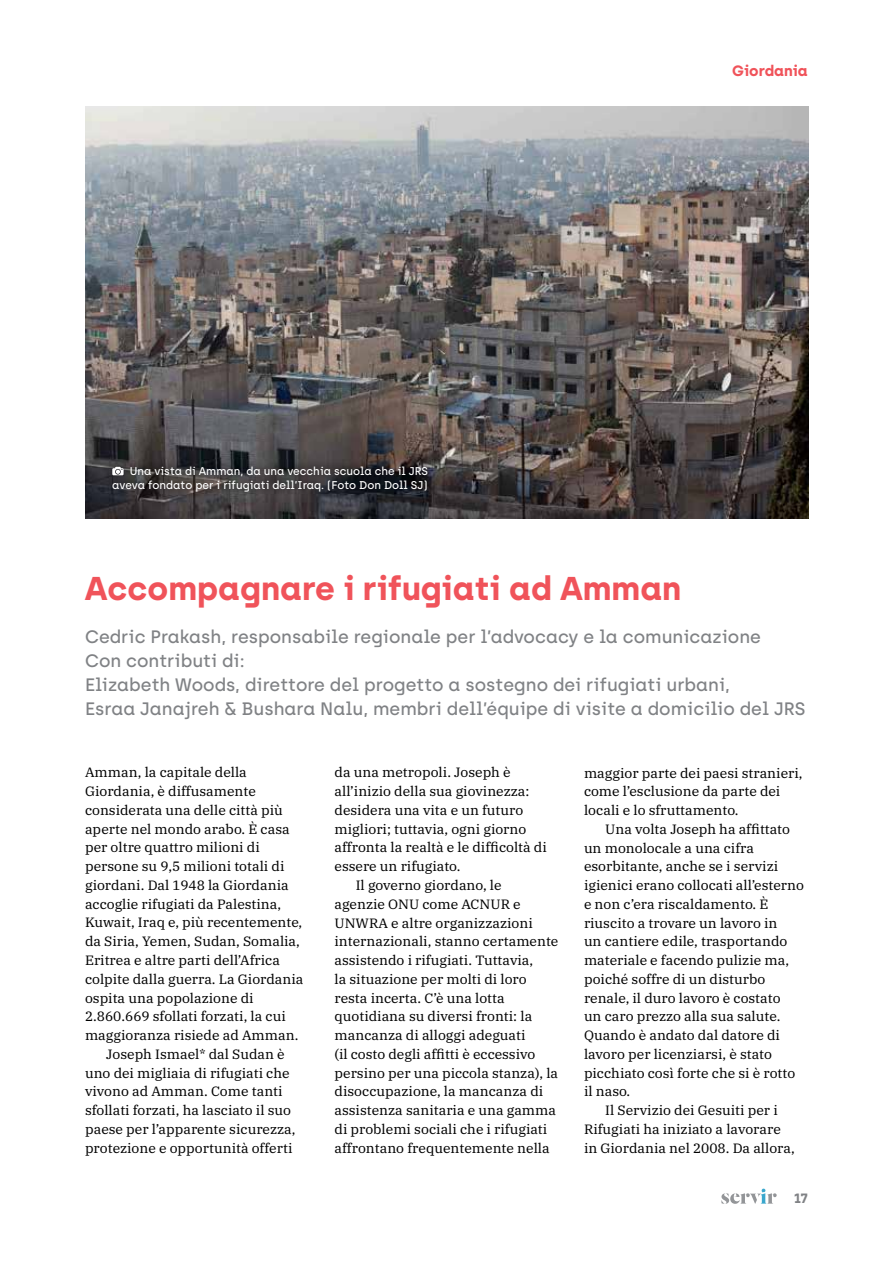
<style>
.page{position:relative;width:893px;height:1263px;background:#fff}
.page>*{position:absolute;margin:0;border:0;box-sizing:border-box;transform-origin:0 0}
.t1{font:700 33px "Archia";color:#f0535a}
.t2{font:500 18px/24px "Archia";color:#808285}
.t3{font:700 15px "Archia";color:#f0535a}
.t4{font:13.5px/18.8px "IBM Plex Serif";color:#000}
.t5{font:700 13.5px "Archia";color:#808285}
.t6{font:500 11.25px/13.5px "Archia";color:#fff;text-align:right}
</style>
<div class="page">
<svg style="left:721px;top:1189px;width:56px;height:15px"></svg>
<img style="left:85px;top:106px;width:723px;height:413px">
<div style="left:104px;top:459px;width:331px;height:40px;background:#000;opacity:.82"></div>
<svg style="left:112px;top:467px;width:12px;height:8px"></svg>
<p class="t6" style="left:112px;top:464px;width:317px">Una vista di Amman, da una vecchia scuola che il JRS aveva fondato per i rifugiati dell’Iraq. (Foto Don Doll SJ)</p>
<p class="t3" style="left:732px;top:62px;width:77px">Giordania</p>
<h1 class="t1" style="left:85px;top:568px;width:598px">Accompagnare i rifugiati ad Amman</h1>
<p class="t2" style="left:85px;top:625px;width:722px">Cedric Prakash, responsabile regionale per l’advocacy e la comunicazione<br>Con contributi di:<br>Elizabeth Woods, direttore del progetto a sostegno dei rifugiati urbani,<br>Esraa Janajreh &amp; Bushara Nalu, membri dell’équipe di visite a domicilio del JRS</p>
<p class="t4" style="left:85px;top:762px;width:163px">Amman, la capitale della</p>
<p class="t4" style="left:85px;top:781px;width:172px">Giordania, è diffusamente</p>
<p class="t4" style="left:85px;top:800px;width:199px">considerata una delle città più</p>
<p class="t4" style="left:85px;top:818px;width:206px">aperte nel mondo arabo. È casa</p>
<p class="t4" style="left:85px;top:837px;width:176px">per oltre quattro milioni di</p>
<p class="t4" style="left:85px;top:856px;width:201px">persone su 9,5 milioni totali di</p>
<p class="t4" style="left:85px;top:875px;width:205px">giordani. Dal 1948 la Giordania</p>
<p class="t4" style="left:85px;top:893px;width:198px">accoglie rifugiati da Palestina,</p>
<p class="t4" style="left:85px;top:912px;width:219px">Kuwait, Iraq e, più recentemente,</p>
<p class="t4" style="left:85px;top:931px;width:216px">da Siria, Yemen, Sudan, Somalia,</p>
<p class="t4" style="left:85px;top:950px;width:197px">Eritrea e altre parti dell’Africa</p>
<p class="t4" style="left:85px;top:968px;width:220px">colpite dalla guerra. La Giordania</p>
<p class="t4" style="left:85px;top:987px;width:170px">ospita una popolazione di</p>
<p class="t4" style="left:85px;top:1006px;width:202px">2.860.669 sfollati forzati, la cui</p>
<p class="t4" style="left:85px;top:1025px;width:215px">maggioranza risiede ad Amman.</p>
<p class="t4" style="left:106px;top:1043px;width:180px">Joseph Ismael* dal Sudan è</p>
<p class="t4" style="left:85px;top:1062px;width:206px">uno dei migliaia di rifugiati che</p>
<p class="t4" style="left:85px;top:1081px;width:199px">vivono ad Amman. Come tanti</p>
<p class="t4" style="left:85px;top:1100px;width:208px">sfollati forzati, ha lasciato il suo</p>
<p class="t4" style="left:85px;top:1118px;width:212px">paese per l’apparente sicurezza,</p>
<p class="t4" style="left:85px;top:1137px;width:209px">protezione e opportunità offerti</p>
<p class="t4" style="left:334px;top:762px;width:178px">da una metropoli. Joseph è</p>
<p class="t4" style="left:334px;top:781px;width:196px">all’inizio della sua giovinezza:</p>
<p class="t4" style="left:334px;top:800px;width:190px">desidera una vita e un futuro</p>
<p class="t4" style="left:334px;top:818px;width:193px">migliori; tuttavia, ogni giorno</p>
<p class="t4" style="left:334px;top:837px;width:214px">affronta la realtà e le difficoltà di</p>
<p class="t4" style="left:334px;top:856px;width:127px">essere un rifugiato.</p>
<p class="t4" style="left:356px;top:875px;width:147px">Il governo giordano, le</p>
<p class="t4" style="left:334px;top:893px;width:188px">agenzie ONU come ACNUR e</p>
<p class="t4" style="left:334px;top:912px;width:200px">UNWRA e altre organizzazioni</p>
<p class="t4" style="left:334px;top:931px;width:225px">internazionali, stanno certamente</p>
<p class="t4" style="left:334px;top:950px;width:200px">assistendo i rifugiati. Tuttavia,</p>
<p class="t4" style="left:334px;top:968px;width:194px">la situazione per molti di loro</p>
<p class="t4" style="left:334px;top:987px;width:172px">resta incerta. C’è una lotta</p>
<p class="t4" style="left:334px;top:1006px;width:199px">quotidiana su diversi fronti: la</p>
<p class="t4" style="left:334px;top:1025px;width:192px">mancanza di alloggi adeguati</p>
<p class="t4" style="left:334px;top:1043px;width:202px">(il costo degli affitti è eccessivo</p>
<p class="t4" style="left:334px;top:1062px;width:225px">persino per una piccola stanza), la</p>
<p class="t4" style="left:334px;top:1081px;width:210px">disoccupazione, la mancanza di</p>
<p class="t4" style="left:334px;top:1100px;width:223px">assistenza sanitaria e una gamma</p>
<p class="t4" style="left:334px;top:1118px;width:214px">di problemi sociali che i rifugiati</p>
<p class="t4" style="left:334px;top:1137px;width:217px">affrontano frequentemente nella</p>
<p class="t4" style="left:584px;top:762px;width:220px">maggior parte dei paesi stranieri, come l’esclusione da parte dei locali e lo sfruttamento.</p>
<p class="t4" style="left:605px;top:818px;width:186px">Una volta Joseph ha affittato</p>
<p class="t4" style="left:584px;top:837px;width:172px">un monolocale a una cifra</p>
<p class="t4" style="left:584px;top:856px;width:196px">esorbitante, anche se i servizi</p>
<p class="t4" style="left:584px;top:875px;width:221px">igienici erano collocati all’esterno</p>
<p class="t4" style="left:584px;top:893px;width:186px">e non c’era riscaldamento. È</p>
<p class="t4" style="left:584px;top:912px;width:195px">riuscito a trovare un lavoro in</p>
<p class="t4" style="left:584px;top:931px;width:205px">un cantiere edile, trasportando</p>
<p class="t4" style="left:584px;top:950px;width:207px">materiale e facendo pulizie ma,</p>
<p class="t4" style="left:584px;top:968px;width:183px">poiché soffre di un disturbo</p>
<p class="t4" style="left:584px;top:987px;width:198px">renale, il duro lavoro è costato</p>
<p class="t4" style="left:584px;top:1006px;width:198px">un caro prezzo alla sua salute.</p>
<p class="t4" style="left:584px;top:1025px;width:197px">Quando è andato dal datore di</p>
<p class="t4" style="left:584px;top:1043px;width:190px">lavoro per licenziarsi, è stato</p>
<p class="t4" style="left:584px;top:1062px;width:213px">picchiato così forte che si è rotto</p>
<p class="t4" style="left:584px;top:1081px;width:48px">il naso.</p>
<p class="t4" style="left:605px;top:1100px;width:174px">Il Servizio dei Gesuiti per i</p>
<p class="t4" style="left:584px;top:1118px;width:198px">Rifugiati ha iniziato a lavorare</p>
<p class="t4" style="left:584px;top:1137px;width:212px">in Giordania nel 2008. Da allora,</p>
<p class="t5" style="left:794px;top:1190px;width:16px">17</p>
</div>
